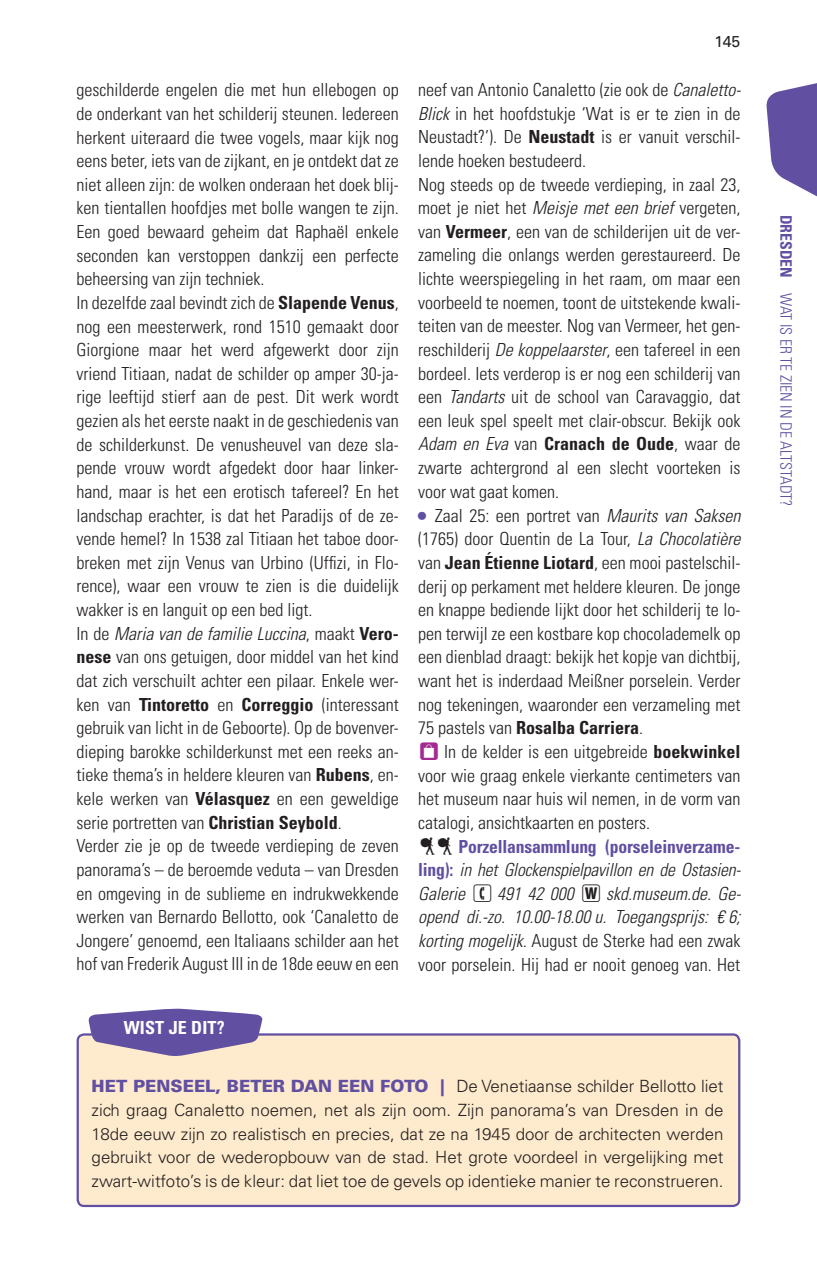
<style>
.page{position:relative;width:817px;height:1276px;background:#fff}
.page>*{position:absolute;margin:0;border:0;box-sizing:border-box;transform-origin:0 0}
.t1{font:300 condensed 18px/23.6px "Univers LT Std";color:#231f20}
.t2{font:italic 300 condensed 18px/23.6px "Univers LT Std";color:#231f20;text-align:justify}
.t3{font:700 condensed 18px "Univers LT Std";color:#fff}
.t4{font:300 16.88px/23.6px "Univers LT Std";color:#231f20;text-align:justify}
.t5{font:300 condensed 15.75px "Univers LT Std";color:#614fa1}
.t6{font:15.75px "Univers LT Std";color:#231f20}
.s1{font-weight:700}
.s2{font-style:italic}
.s3{font-weight:700;font-stretch:normal;font-size:22.5px;color:#614fa1}
.s4{font-weight:700;font-style:normal;color:#614fa1}
.s5{font-style:normal}
.s6{font-weight:900;color:#614fa1}
</style>
<div class="page">
<svg style="left:766px;top:83px;width:50px;height:113px"></svg>
<div style="left:78px;top:1034px;width:661px;height:172px;background:#feeacc;border-radius:6px"></div>
<div style="left:77px;top:1033px;width:663px;height:174px;border:2px solid #614fa1;border-radius:6px"></div>
<svg style="left:88px;top:1008px;width:174px;height:48px"></svg>
<p class="t6" style="left:714px;top:32px;width:27px">145</p>
<p class="t1" style="left:77px;top:78px;width:324px">geschilderde engelen die met hun ellebogen op de onderkant van het schilderij steunen. Iedereen herkent uiteraard die twee vogels, maar kijk nog eens beter, iets van de zijkant, en je ontdekt dat ze niet alleen zijn: de wolken onderaan het doek blij&shy;ken tientallen hoofdjes met bolle wangen te zijn.<br>Een goed bewaard geheim dat Raphaël enkele seconden kan verstoppen dankzij een perfecte beheersing van zijn techniek.<br>In dezelfde zaal bevindt zich de <span class="s1">Slapende Venus</span>, nog een meesterwerk, rond 1510 gemaakt door Giorgione maar het werd afgewerkt door zijn vriend Titiaan, nadat de schilder op amper 30-ja&shy;rige leeftijd stierf aan de pest. Dit werk wordt gezien als het eerste naakt in de geschiedenis van de schilderkunst. De venusheuvel van deze sla&shy;pende vrouw wordt afgedekt door haar linker&shy;hand, maar is het een erotisch tafereel? En het landschap erachter, is dat het Paradijs of de ze&shy;vende hemel? In 1538 zal Titiaan het taboe door&shy;breken met zijn Venus van Urbino (Uffizi, in Flo&shy;rence), waar een vrouw te zien is die duidelijk wakker is en languit op een bed ligt.<br>In de <span class="s2">Maria van de familie Luccina</span>, maakt <span class="s1">Vero&shy;nese</span> van ons getuigen, door middel van het kind dat zich verschuilt achter een pilaar. Enkele wer&shy;ken van <span class="s1">Tintoretto</span> en <span class="s1">Correggio</span> (interessant gebruik van licht in de Geboorte). Op de bovenver&shy;dieping barokke schilderkunst met een reeks an&shy;tieke thema’s in heldere kleuren van <span class="s1">Rubens</span>, en&shy;kele werken van <span class="s1">Vélasquez</span> en een geweldige serie portretten van <span class="s1">Christian Seybold</span>.<br>Verder zie je op de tweede verdieping de zeven panorama’s – de beroemde veduta – van Dresden en omgeving in de sublieme en indrukwekkende werken van Bernardo Bellotto, ook ‘Canaletto de Jongere’ genoemd, een Italiaans schilder aan het hof van Frederik August III in de 18de eeuw en een</p>
<p class="t1" style="left:418px;top:78px;width:324px">neef van Antonio Canaletto (zie ook de <span class="s2">Canaletto-Blick</span> in het hoofdstukje ‘Wat is er te zien in de Neustadt?’). De <span class="s1">Neustadt</span> is er vanuit verschil&shy;lende hoeken bestudeerd.<br>Nog steeds op de tweede verdieping, in zaal 23, moet je niet het <span class="s2">Meisje met een brief</span> vergeten, van <span class="s1">Vermeer</span>, een van de schilderijen uit de ver&shy;zameling die onlangs werden gerestaureerd. De lichte weerspiegeling in het raam, om maar een voorbeeld te noemen, toont de uitstekende kwali&shy;teiten van de meester. Nog van Vermeer, het gen&shy;reschilderij <span class="s2">De koppelaarster</span>, een tafereel in een bordeel. Iets verderop is er nog een schilderij van een <span class="s2">Tandarts</span> uit de school van Caravaggio, dat een leuk spel speelt met clair-obscur. Bekijk ook <span class="s2">Adam en Eva</span> van <span class="s1">Cranach de Oude</span>, waar de zwarte achtergrond al een slecht voorteken is voor wat gaat komen.</p>
<p class="t1" style="left:418px;top:503px;width:324px;text-align:justify"><span class="s3">•</span> Zaal 25: een portret van <span class="s2">Maurits van Saksen </span>(1765) door Quentin de La Tour, <span class="s2">La Chocolatière </span>van <span class="s1">Jean Étienne Liotard</span>, een mooi pastelschil&shy;derij op perkament met heldere kleuren. De jonge en knappe bediende lijkt door het schilderij te lo&shy;pen terwijl ze een kostbare kop chocolademelk op een dienblad draagt: bekijk het kopje van dichtbij, want het is inderdaad Meißner porselein. Verder nog tekeningen, waaronder een verzameling met 75 pastels van <span class="s1">Rosalba Carriera</span>.</p>
<p class="t1" style="left:418px;top:740px;width:324px;text-align:justify;text-indent:26px">In de kelder is een uitgebreide <span class="s1">boekwinkel </span>voor wie graag enkele vierkante centimeters van het museum naar huis wil nemen, in de vorm van catalogi, ansichtkaarten en posters.</p>
<p class="t2" style="left:418px;top:834px;width:324px;text-indent:40px"><span class="s4">Porzellansammlung (porseleinverzame&shy;ling):</span> in het Glockenspielpavillon en de Ostasien-Galerie</p>
<p class="t2" style="left:418px;top:882px;width:324px;text-indent:79px">491 42 000 □ skd.museum.de. Ge&shy;opend di.-zo. 10.00-18.00 u. Toegangsprijs: € 6; korting mogelijk. <span class="s5">August de Sterke had een zwak voor porselein. Hij had er nooit genoeg van. Het</span></p>
<p class="t3" style="left:124px;top:1016px;width:102px">WIST JE DIT?</p>
<p class="t4" style="left:92px;top:1074px;width:633px"><span class="s6">HET PENSEEL, BETER DAN EEN FOTO |</span> De Venetiaanse schilder Bellotto liet zich graag Canaletto noemen, net als zijn oom. Zijn panorama’s van Dresden in de 18de eeuw zijn zo realistisch en precies, dat ze na 1945 door de architecten werden gebruikt voor de wederopbouw van de stad. Het grote voordeel in vergelijking met zwart-witfoto’s is de kleur: dat liet toe de gevels op identieke manier te reconstrueren.</p>
<p class="t5" style="left:795px;top:214px;width:293px;rotate:90deg"><span class="s1">Dresden</span> Wat is er te zien in de Altstadt?</p>
</div>
